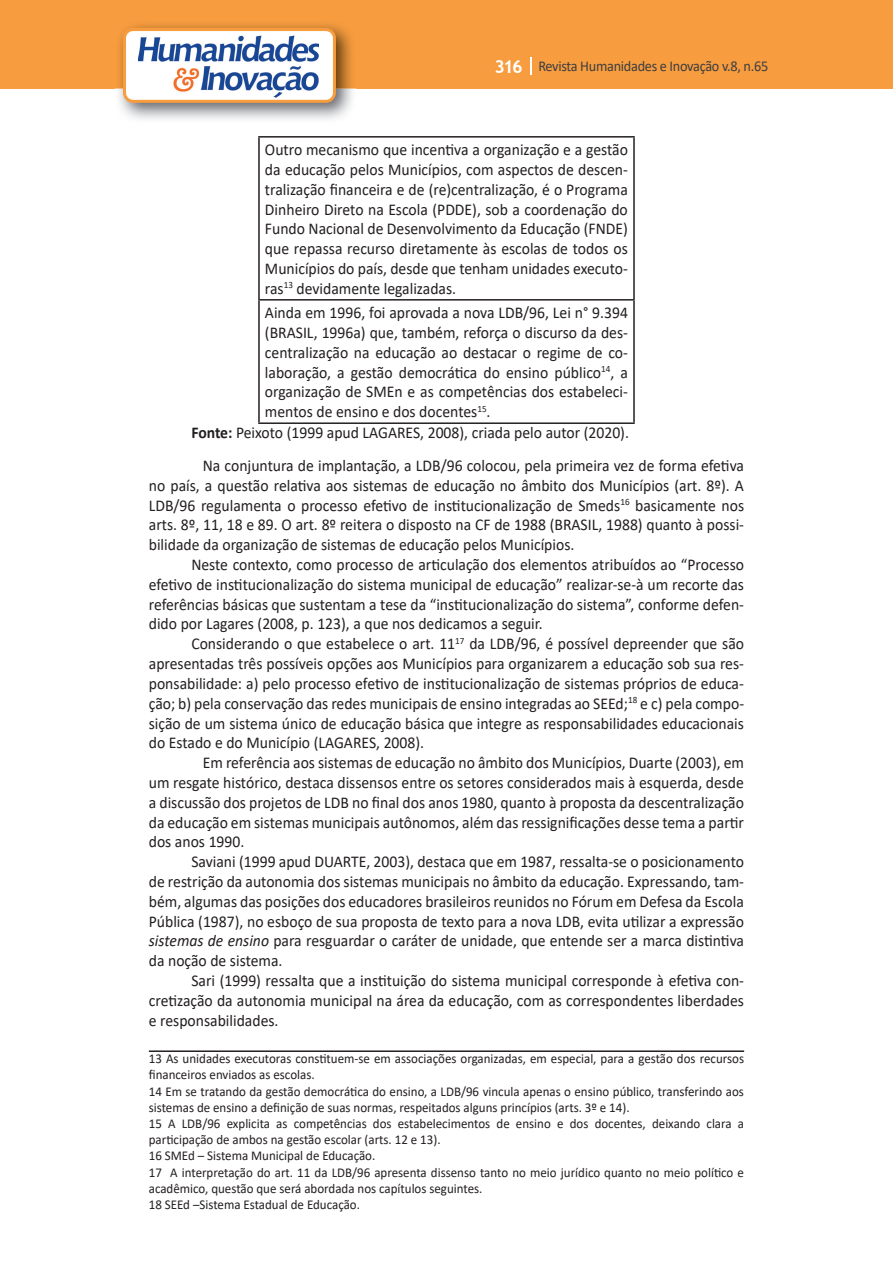
<style>
.page{position:relative;width:893px;height:1263px;background:#fff}
.page>*{position:absolute;margin:0;border:0;box-sizing:border-box;transform-origin:0 0}
.t1{font:16.5px/19.8px "Calibri";color:#231f20;text-align:justify;scale:.95 1}
.t2{font:15px "Calibri";letter-spacing:-.02em;color:#3e3e3f;scale:.95 1}
.t3{font:13.5px/16.2px "Calibri";color:#231f20;scale:.96 1}
.s1{font-family:"Trebuchet MS";font-weight:700;font-size:18px;color:#fff}
.s2{font-weight:700}
.s3{font-style:italic}
</style>
<div class="page">
<div style="left:0;top:0;width:893px;height:88px;background:#f89d3f"></div>
<svg style="left:530px;top:57px;width:2px;height:18px"></svg>
<img style="left:115px;top:24px;width:241px;height:95px">
<div style="left:125px;top:30px;width:209px;height:71px;background:#fff;border-radius:9px"></div>
<img style="left:138px;top:35px;width:181px;height:62px">
<div style="left:123px;top:28px;width:213px;height:75px;border:3px solid #f89d3f;border-radius:9px"></div>
<hr style="left:258px;top:136px;width:377px;height:2px;background:#231f20">
<hr style="left:258px;top:138px;width:2px;height:161px;background:#231f20">
<hr style="left:633px;top:138px;width:2px;height:161px;background:#231f20">
<hr style="left:258px;top:299px;width:377px;height:2px;background:#231f20">
<hr style="left:258px;top:301px;width:2px;height:121px;background:#231f20">
<hr style="left:633px;top:301px;width:2px;height:121px;background:#231f20">
<hr style="left:258px;top:422px;width:377px;height:2px;background:#231f20">
<hr style="left:149px;top:1050px;width:595px;height:2px;background:#231f20">
<p class="t2" style="left:495px;top:56px;width:290px"><span class="s1">316</span> Revista Humanidades e Inovação v.8, n.65</p>
<p class="t1" style="left:265px;top:139px;width:384px">Outro mecanismo que incentiva a organização e a gestão da educação pelos Municípios, com aspectos de descen&shy;tralização financeira e de (re)centralização, é o Programa Dinheiro Direto na Escola (PDDE), sob a coordenação do Fundo Nacional de Desenvolvimento da Educação (FNDE) que repassa recurso diretamente às escolas de todos os Municípios do país, desde que tenham unidades executo&shy;ras<sup>13</sup> devidamente legalizadas.</p>
<p class="t1" style="left:265px;top:302px;width:384px">Ainda em 1996, foi aprovada a nova LDB/96, Lei n° 9.394</p>
<p class="t1" style="left:265px;top:322px;width:384px">(BRASIL, 1996a) que, também, reforça o discurso da des-</p>
<p class="t1" style="left:265px;top:342px;width:384px">centralização na educação ao destacar o regime de co-</p>
<p class="t1" style="left:265px;top:362px;width:384px">laboração, a gestão democrática do ensino público<sup>14</sup>, a</p>
<p class="t1" style="left:265px;top:382px;width:384px">organização de SMEn e as competências dos estabeleci-</p>
<p class="t1" style="left:265px;top:401px;width:239px">mentos de ensino e dos docentes<sup>15</sup>.</p>
<p class="t1" style="left:191px;top:422px;width:462px"><span class="s2">Fonte:</span> Peixoto (1999 apud LAGARES, 2008), criada pelo autor (2020).</p>
<p class="t1" style="left:149px;top:455px;width:628px;text-indent:54px">Na conjuntura de implantação, a LDB/96 colocou, pela primeira vez de forma efetiva no país, a questão relativa aos sistemas de educação no âmbito dos Municípios (art. 8º). A LDB/96 regulamenta o processo efetivo de institucionalização de Smeds<sup>16</sup> basicamente nos arts. 8º, 11, 18 e 89. O art. 8º reitera o disposto na CF de 1988 (BRASIL, 1988) quanto à possi&shy;bilidade da organização de sistemas de educação pelos Municípios.</p>
<p class="t1" style="left:149px;top:554px;width:628px;text-indent:43px">Neste contexto, como processo de articulação dos elementos atribuídos ao “Processo efetivo de institucionalização do sistema municipal de educação” realizar-se-à um recorte das referências básicas que sustentam a tese da “institucionalização do sistema”, conforme defen&shy;dido por Lagares (2008, p. 123), a que nos dedicamos a seguir.</p>
<p class="t1" style="left:149px;top:633px;width:628px;text-indent:43px">Considerando o que estabelece o art. 11<sup>17</sup> da LDB/96, é possível depreender que são apresentadas três possíveis opções aos Municípios para organizarem a educação sob sua res&shy;ponsabilidade: a) pelo processo efetivo de institucionalização de sistemas próprios de educa&shy;ção; b) pela conservação das redes municipais de ensino integradas ao SEEd;<sup>18</sup> e c) pela compo&shy;sição de um sistema único de educação básica que integre as responsabilidades educacionais do Estado e do Município (LAGARES, 2008).</p>
<p class="t1" style="left:149px;top:752px;width:628px;text-indent:54px">Em referência aos sistemas de educação no âmbito dos Municípios, Duarte (2003), em um resgate histórico, destaca dissensos entre os setores considerados mais à esquerda, desde a discussão dos projetos de LDB no final dos anos 1980, quanto à proposta da descentralização da educação em sistemas municipais autônomos, além das ressignificações desse tema a partir dos anos 1990.</p>
<p class="t1" style="left:149px;top:851px;width:628px;text-indent:43px">Saviani (1999 apud DUARTE, 2003), destaca que em 1987, ressalta-se o posicionamento de restrição da autonomia dos sistemas municipais no âmbito da educação. Expressando, tam&shy;bém, algumas das posições dos educadores brasileiros reunidos no Fórum em Defesa da Escola Pública (1987), no esboço de sua proposta de texto para a nova LDB, evita utilizar a expressão <span class="s3">sistemas de ensino</span> para resguardar o caráter de unidade, que entende ser a marca distintiva da noção de sistema.</p>
<p class="t1" style="left:149px;top:970px;width:628px;text-indent:43px">Sari (1999) ressalta que a instituição do sistema municipal corresponde à efetiva con&shy;cretização da autonomia municipal na área da educação, com as correspondentes liberdades e responsabilidades.</p>
<p class="t3" style="left:149px;top:1050px;width:621px">13 As unidades executoras constituem-se em associações organizadas, em especial, para a gestão dos recursos financeiros enviados as escolas.<br>14 Em se tratando da gestão democrática do ensino, a LDB/96 vincula apenas o ensino público, transferindo aos sistemas de ensino a definição de suas normas, respeitados alguns princípios (arts. 3º e 14).<br>15 A LDB/96 explicita as competências dos estabelecimentos de ensino e dos docentes, deixando clara a participação de ambos na gestão escolar (arts. 12 e 13).<br>16 SMEd – Sistema Municipal de Educação.<br>17 A interpretação do art. 11 da LDB/96 apresenta dissenso tanto no meio jurídico quanto no meio político e acadêmico, questão que será abordada nos capítulos seguintes.<br>18 SEEd –Sistema Estadual de Educação.</p>
</div>
